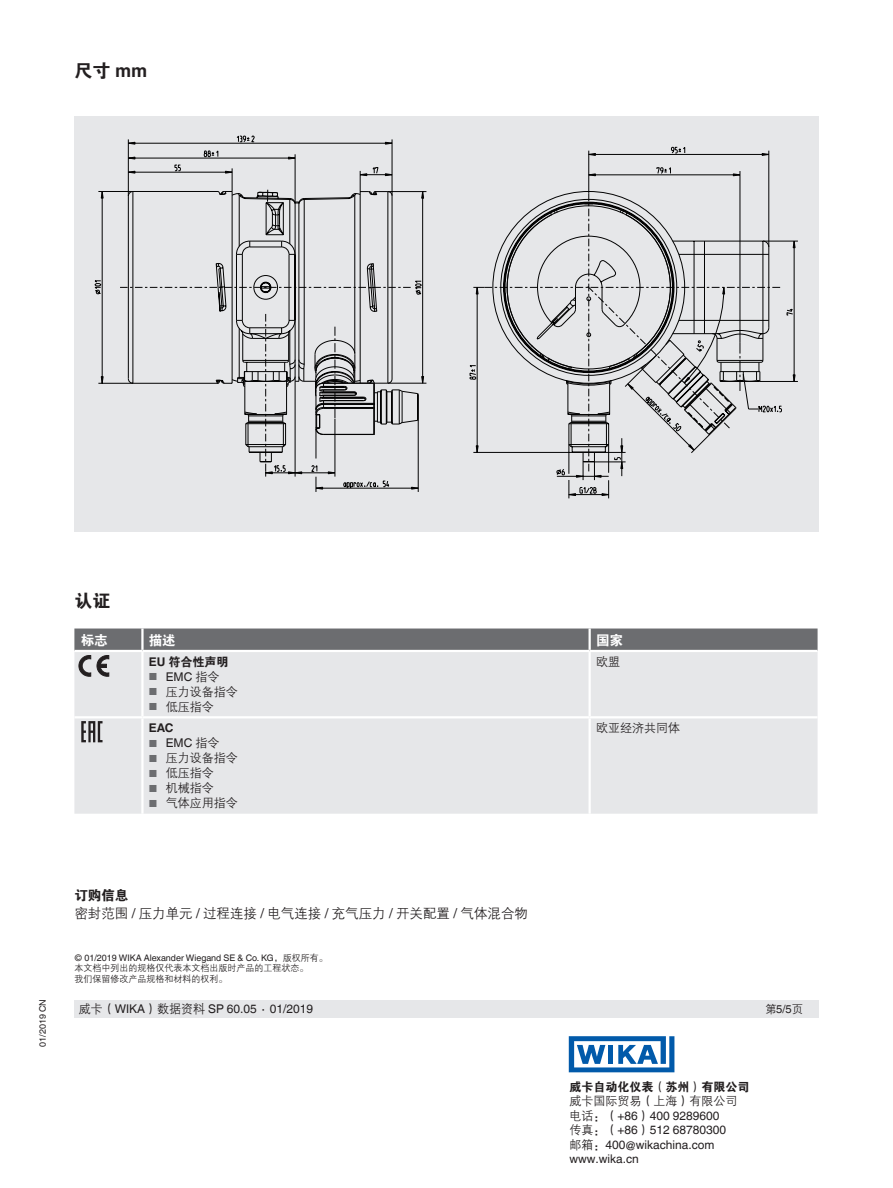
<style>
.page{position:relative;width:893px;height:1188px;background:#fff}
.page>*{position:absolute;margin:0;border:0;box-sizing:border-box;transform-origin:0 0}
.t1{font:18px "FZDHTJW GB1 0";color:#231f20}
.t2{font:13.5px "FZZDXJW GB1 0";color:#231f20}
.t3{font:13.5px "FZDHTJW GB1 0";color:#fff}
.t4{font:13.5px "FZDHTJW GB1 0";color:#231f20}
.t5{font:12px/14.4px "Helvetica World";color:#231f20}
.t6{font:12px "FZZDXJW GB1 0";color:#231f20}
.t7{font:12px "FZDHTJW GB1 0";color:#231f20}
.t8{font:700 12px "Helvetica World";color:#231f20}
.t9{font:11.25px "Helvetica World";color:#231f20}
.t10{font:9px "Helvetica World";color:#231f20}
.t11{font:9px/10.8px "FZZDXJW GB1 0";color:#231f20}
.s1{font-family:"Helvetica World";font-weight:700}
.s2{font-size:10.2px;color:#6c6d70}
.s3{font-family:"FZZDXJW GB1 0"}
.s4{font-family:"Helvetica World";font-size:10.2px;color:#6c6d70}
.s5{font-family:"Helvetica World"}
</style>
<div class="page">
<div style="left:74px;top:1000px;width:745px;height:18px;background:#e6e7e9"></div>
<svg style="left:569px;top:1036px;width:105px;height:36px"></svg>
<div style="left:74px;top:116px;width:745px;height:415px;background:#e6e7e9"></div>
<svg style="left:237px;top:135px;width:17px;height:4px"></svg>
<svg style="left:94px;top:281px;width:4px;height:13px"></svg>
<svg style="left:98px;top:139px;width:700px;height:245px"></svg>
<svg style="left:218px;top:150px;width:576px;height:263px"></svg>
<svg style="left:424px;top:191px;width:345px;height:244px"></svg>
<svg style="left:120px;top:190px;width:304px;height:302px"></svg>
<svg style="left:484px;top:194px;width:296px;height:284px"></svg>
<div style="left:74px;top:676px;width:744px;height:138px;background:#e6e7e9"></div>
<hr style="left:142px;top:716px;width:448px;height:2px;background:#fff">
<hr style="left:74px;top:716px;width:68px;height:2px;background:#fff">
<hr style="left:590px;top:716px;width:228px;height:2px;background:#fff">
<hr style="left:588px;top:652px;width:3px;height:64px;background:#fff">
<hr style="left:141px;top:652px;width:3px;height:64px;background:#fff">
<hr style="left:588px;top:718px;width:3px;height:96px;background:#fff">
<hr style="left:141px;top:718px;width:3px;height:96px;background:#fff">
<svg style="left:74px;top:629px;width:744px;height:47px;background:#afb0b2"></svg>
<svg style="left:81px;top:721px;width:22px;height:21px"></svg>
<h1 class="t1" style="left:74px;top:61px;width:74px">尺寸 <span class="s1">mm</span></h1>
<h1 class="t1" style="left:74px;top:591px;width:37px">认证</h1>
<p class="t3" style="left:81px;top:633px;width:28px">标志</p>
<p class="t3" style="left:149px;top:633px;width:28px">描述</p>
<p class="t3" style="left:596px;top:633px;width:28px">国家</p>
<p class="t7" style="left:149px;top:655px;width:81px"><span class="s1">EU</span> 符合性声明</p>
<p class="t5" style="left:149px;top:670px;width:72px"><span class="s2">■</span> EMC <span class="s3">指令</span></p>
<p class="t6" style="left:149px;top:685px;width:91px"><span class="s4">■</span> 压力设备指令</p>
<p class="t6" style="left:149px;top:700px;width:67px"><span class="s4">■</span> 低压指令</p>
<p class="t6" style="left:596px;top:655px;width:25px">欧盟</p>
<p class="t8" style="left:149px;top:721px;width:26px">EAC</p>
<p class="t5" style="left:149px;top:736px;width:72px"><span class="s2">■</span> EMC <span class="s3">指令</span></p>
<p class="t6" style="left:149px;top:752px;width:91px"><span class="s4">■</span> 压力设备指令</p>
<p class="t6" style="left:149px;top:767px;width:67px"><span class="s4">■</span> 低压指令</p>
<p class="t6" style="left:149px;top:782px;width:67px"><span class="s4">■</span> 机械指令</p>
<p class="t6" style="left:149px;top:797px;width:91px"><span class="s4">■</span> 气体应用指令</p>
<p class="t6" style="left:596px;top:722px;width:85px">欧亚经济共同体</p>
<p class="t10" style="left:37px;top:1047px;width:49px;rotate:-90deg">01/2019 CN</p>
<p class="t4" style="left:74px;top:888px;width:55px">订购信息</p>
<p class="t2" style="left:74px;top:906px;width:455px">密封范围 <span class="s5">/</span> 压力单元 <span class="s5">/</span> 过程连接 <span class="s5">/</span> 电气连接 <span class="s5">/</span> 充气压力 <span class="s5">/</span> 开关配置 <span class="s5">/</span> 气体混合物</p>
<p class="t10" style="left:74px;top:952px;width:255px">© 01/2019 WIKA Alexander Wiegand SE &amp; Co. KG<span class="s3">，版权所有。</span></p>
<p class="t11" style="left:74px;top:963px;width:236px">本文档中列出的规格仅代表本文档出版时产品的工程状态。我们保留修改产品规格和材料的权利。</p>
<p class="t5" style="left:79px;top:1001px;width:236px"><span class="s3">威卡（</span>WIKA<span class="s3">）数据资料</span> SP 60.05 ∙ 01/2019</p>
<p class="t9" style="left:765px;top:1002px;width:39px"><span class="s3">第</span>5/5<span class="s3">页</span></p>
<p class="t7" style="left:569px;top:1080px;width:181px">威卡自动化仪表（苏州）有限公司</p>
<p class="t6" style="left:569px;top:1095px;width:169px">威卡国际贸易（上海）有限公司</p>
<p class="t5" style="left:569px;top:1109px;width:158px"><span class="s3">电话：（</span>+86<span class="s3">）</span>400 9289600<span class="s3">传真：（</span>+86<span class="s3">）</span>512 68780300<span class="s3">邮箱：</span>400@wikachina.com www.wika.cn</p>
</div>
